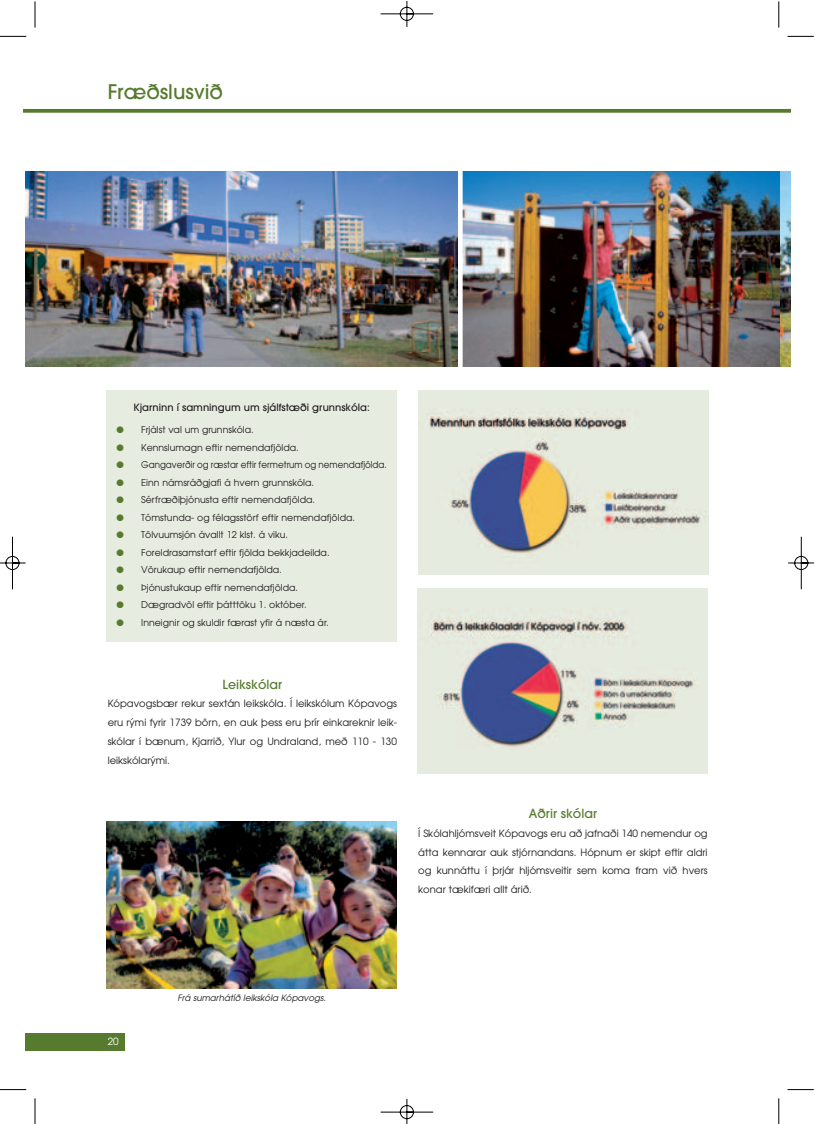
<style>
.page{position:relative;width:815px;height:1124px;background:#fff}
.page>*{position:absolute;margin:0;border:0;box-sizing:border-box;transform-origin:0 0}
.t1{font:500 20px "Avant Garde";color:#577b2e}
.t2{font:500 12.5px "Avant Garde";color:#577b2e}
.t3{font:10px/18.8px "Avant Garde";color:#231f20;text-align:justify}
.t4{font:500 10px "Avant Garde";color:#231f20}
.t5{font:10px "Avant Garde";color:#fff}
.t6{font:9.38px "Avant Garde";color:#231f20}
.t7{font:9.38px "Avant Garde";color:#231f20;scale:.93 1}
.t8{font:italic 8.75px "Avant Garde";color:#231f20}
.s1{color:#577b2e}
</style>
<div class="page">
<img style="left:0;top:1px;width:814px;height:1122px">
<h1 class="t1" style="left:108px;top:84px;width:117px">Fræðslusvið</h1>
<p class="t4" style="left:134px;top:403px;width:238px">Kjarninn í samningum um sjálfstæði grunnskóla:</p>
<p class="t6" style="left:116px;top:426px;width:139px"><span class="s1">●</span> Frjálst val um grunnskóla.</p>
<p class="t6" style="left:116px;top:443px;width:184px"><span class="s1">●</span> Kennslumagn eftir nemendafjölda.</p>
<p class="t7" style="left:116px;top:461px;width:292px"><span class="s1">●</span> Gangaverðir og ræstar eftir fermetrum og nemendafjölda.</p>
<p class="t6" style="left:116px;top:478px;width:199px"><span class="s1">●</span> Einn námsráðgjafi á hvern grunnskóla.</p>
<p class="t6" style="left:116px;top:496px;width:200px"><span class="s1">●</span> Sérfræðiþjónusta eftir nemendafjölda.</p>
<p class="t6" style="left:116px;top:513px;width:240px"><span class="s1">●</span> Tómstunda- og félagsstörf eftir nemendafjölda.</p>
<p class="t6" style="left:116px;top:531px;width:173px"><span class="s1">●</span> Tölvuumsjón ávallt 12 klst. á viku.</p>
<p class="t6" style="left:116px;top:548px;width:215px"><span class="s1">●</span> Foreldrasamstarf eftir fjölda bekkjadeilda.</p>
<p class="t6" style="left:116px;top:566px;width:167px"><span class="s1">●</span> Vörukaup eftir nemendafjölda.</p>
<p class="t6" style="left:116px;top:583px;width:183px"><span class="s1">●</span> Þjónustukaup eftir nemendafjölda.</p>
<p class="t6" style="left:116px;top:601px;width:192px"><span class="s1">●</span> Dægradvöl eftir þátttöku 1. október.</p>
<p class="t6" style="left:116px;top:618px;width:214px"><span class="s1">●</span> Inneignir og skuldir færast yfir á næsta ár.</p>
<h2 class="t2" style="left:223px;top:679px;width:61px">Leikskólar</h2>
<p class="t3" style="left:108px;top:695px;width:291px">Kópavogsbær rekur sextán leikskóla. Í leikskólum Kópavogs eru rými fyrir 1739 börn, en auk þess eru þrír einkareknir leik&shy;skólar í bænum, Kjarrið, Ylur og Undraland, með 110 - 130 leikskólarými.</p>
<h2 class="t2" style="left:529px;top:808px;width:70px">Aðrir skólar</h2>
<p class="t3" style="left:418px;top:824px;width:291px">Í Skólahljómsveit Kópavogs eru að jafnaði 140 nemendur og átta kennarar auk stjórnandans. Hópnum er skipt eftir aldri og kunnáttu í þrjár hljómsveitir sem koma fram við hvers konar tækifæri allt árið.</p>
<p class="t5" style="left:108px;top:1037px;width:13px">20</p>
<p class="t8" style="left:178px;top:994px;width:150px">Frá sumarhátíð leikskóla Kópavogs.</p>
</div>
